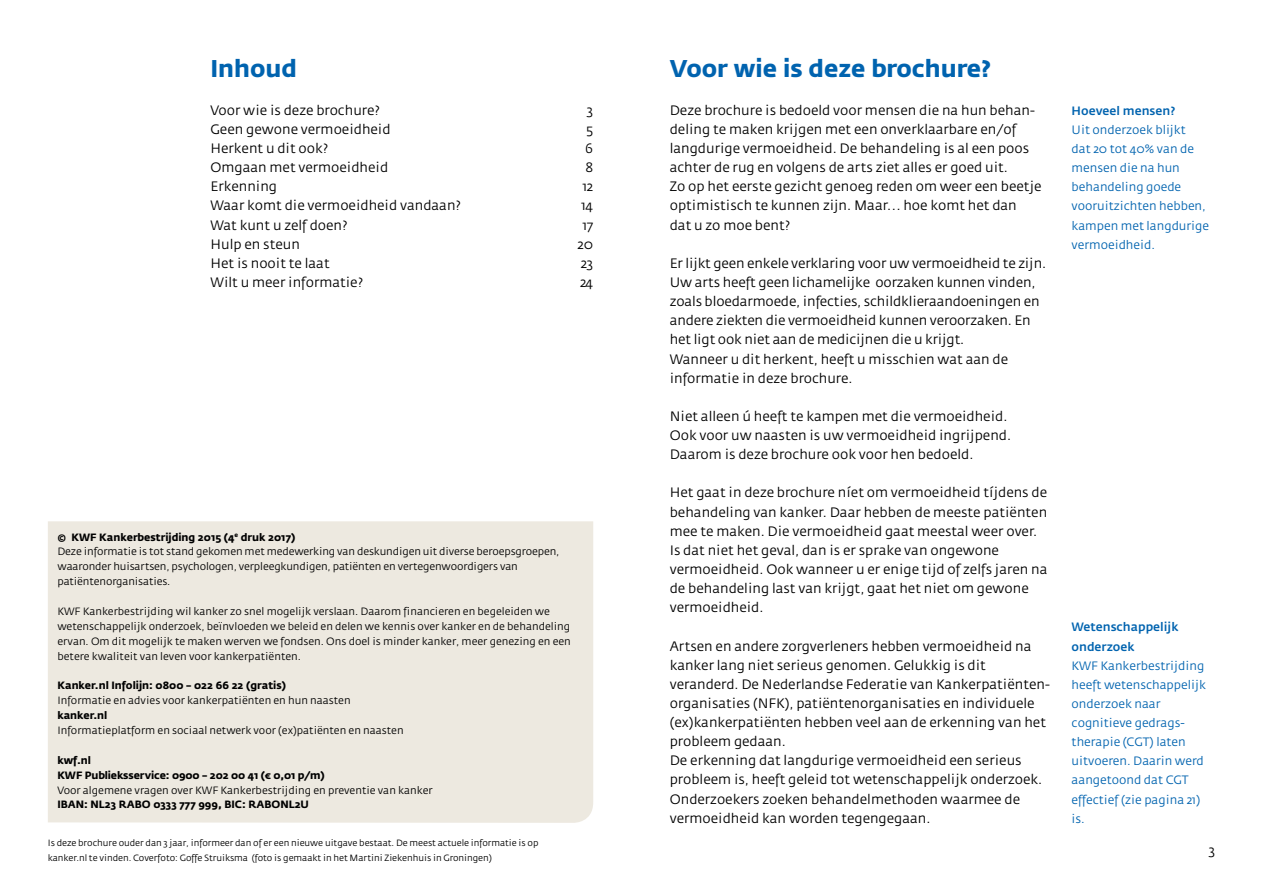
<style>
.page{position:relative;width:1263px;height:893px;background:#fff}
.page>*{position:absolute;margin:0;border:0;box-sizing:border-box;transform-origin:0 0}
.t1{font:700 24px "KWF Fedra Sans";color:#0063af}
.t2{font:13.5px/19.2px "KWF Fedra Sans";color:#000}
.t3{font:12px/19.2px "KWF Fedra Sans";color:#0063af}
.t4{font:500 12px/19.2px "KWF Fedra Sans";color:#0063af}
.t5{font:10.5px/14.9px "KWF Fedra Sans";color:#000}
.t6{font:700 10.5px/14.9px "KWF Fedra Sans";color:#000}
.t7{font:9px/14.9px "KWF Fedra Sans";letter-spacing:-.005em;color:#000}
.s1{font-weight:700}
</style>
<div class="page">
<div style="left:48px;top:521px;width:545px;height:302px;background:#ede9e0"></div>
<h1 class="t1" style="left:210px;top:54px;width:88px">Inhoud</h1>
<p class="t2" style="left:210px;top:101px;width:171px">Voor wie is deze brochure?</p>
<p class="t2" style="left:587px;top:101px;width:8px">3</p>
<p class="t2" style="left:210px;top:120px;width:182px">Geen gewone vermoeidheid</p>
<p class="t2" style="left:586px;top:120px;width:9px">5</p>
<p class="t2" style="left:210px;top:139px;width:119px">Herkent u dit ook?</p>
<p class="t2" style="left:585px;top:139px;width:9px">6</p>
<p class="t2" style="left:210px;top:158px;width:179px">Omgaan met vermoeidheid</p>
<p class="t2" style="left:585px;top:158px;width:9px">8</p>
<p class="t2" style="left:210px;top:177px;width:68px">Erkenning</p>
<p class="t2" style="left:582px;top:177px;width:12px">12</p>
<p class="t2" style="left:210px;top:197px;width:252px">Waar komt die vermoeidheid vandaan?</p>
<p class="t2" style="left:581px;top:197px;width:14px">14</p>
<p class="t2" style="left:210px;top:216px;width:139px">Wat kunt u zelf doen?</p>
<p class="t2" style="left:582px;top:216px;width:12px">17</p>
<p class="t2" style="left:210px;top:235px;width:91px">Hulp en steun</p>
<p class="t2" style="left:577px;top:235px;width:17px">20</p>
<p class="t2" style="left:210px;top:254px;width:121px">Het is nooit te laat</p>
<p class="t2" style="left:581px;top:254px;width:14px">23</p>
<p class="t2" style="left:210px;top:273px;width:154px">Wilt u meer informatie?</p>
<p class="t2" style="left:580px;top:273px;width:15px">24</p>
<p class="t5" style="left:57px;top:530px;width:503px"><span class="s1">© KWF Kankerbestrijding 2015 (4</span><sup>e</sup> <span class="s1">druk 2017)<br></span>Deze informatie is tot stand gekomen met medewerking van deskundigen uit diverse beroepsgroepen, waaronder huisartsen, psychologen, verpleegkundigen, patiënten en vertegenwoordigers van patiëntenorganisaties.</p>
<p class="t5" style="left:57px;top:604px;width:515px">KWF Kankerbestrijding wil kanker zo snel mogelijk verslaan. Daarom financieren en begeleiden we wetenschappelijk onderzoek, beïnvloeden we beleid en delen we kennis over kanker en de behandeling ervan. Om dit mogelijk te maken werven we fondsen. Ons doel is minder kanker, meer genezing en een betere kwaliteit van leven voor kankerpatiënten.</p>
<p class="t6" style="left:57px;top:678px;width:230px">Kanker.nl Infolijn: 0800 – 022 66 22 (gratis)</p>
<p class="t5" style="left:57px;top:693px;width:295px">Informatie en advies voor kankerpatiënten en hun naasten</p>
<p class="t6" style="left:57px;top:708px;width:52px">kanker.nl</p>
<p class="t5" style="left:57px;top:723px;width:348px">Informatieplatform en sociaal netwerk voor (ex)patiënten en naasten</p>
<p class="t6" style="left:57px;top:753px;width:269px">kwf.nl<br>KWF Publieksservice: 0900 – 202 00 41 (¤ 0,01 p/m)</p>
<p class="t5" style="left:57px;top:783px;width:377px">Voor algemene vragen over KWF Kankerbestrijding en preventie van kanker</p>
<p class="t6" style="left:57px;top:797px;width:253px">IBAN: NL23 RABO 0333 777 999, BIC: RABONL2U</p>
<p class="t7" style="left:48px;top:836px;width:492px">Is deze brochure ouder dan 3 jaar, informeer dan of er een nieuwe uitgave bestaat. De meest actuele informatie is op kanker.nl te vinden. Coverfoto: Goffe Struiksma (foto is gemaakt in het Martini Ziekenhuis in Groningen)</p>
<h1 class="t1" style="left:670px;top:54px;width:323px">Voor wie is deze brochure?</h1>
<p class="t2" style="left:670px;top:101px;width:373px">Deze brochure is bedoeld voor mensen die na hun behan&shy;deling te maken krijgen met een onverklaarbare en/of langdurige vermoeidheid. De behandeling is al een poos achter de rug en volgens de arts ziet alles er goed uit.<br>Zo op het eerste gezicht genoeg reden om weer een beetje optimistisch te kunnen zijn. Maar… hoe komt het dan dat u zo moe bent?</p>
<p class="t2" style="left:670px;top:254px;width:378px">Er lijkt geen enkele verklaring voor uw vermoeidheid te zijn.<br>Uw arts heeft geen lichamelijke oorzaken kunnen vinden, zoals bloedarmoede, infecties, schildklieraandoeningen en andere ziekten die vermoeidheid kunnen veroorzaken. En het ligt ook niet aan de medicijnen die u krijgt.<br>Wanneer u dit herkent, heeft u misschien wat aan de informatie in deze brochure.</p>
<p class="t2" style="left:670px;top:407px;width:343px">Niet alleen ú heeft te kampen met die vermoeidheid.<br>Ook voor uw naasten is uw vermoeidheid ingrijpend.<br>Daarom is deze brochure ook voor hen bedoeld.</p>
<p class="t2" style="left:670px;top:484px;width:379px">Het gaat in deze brochure níet om vermoeidheid tíjdens de behandeling van kanker. Daar hebben de meeste patiënten mee te maken. Die vermoeidheid gaat meestal weer over.<br>Is dat niet het geval, dan is er sprake van ongewone vermoeidheid. Ook wanneer u er enige tijd of zelfs jaren na de behandeling last van krijgt, gaat het niet om gewone vermoeidheid.</p>
<p class="t2" style="left:670px;top:637px;width:382px">Artsen en andere zorgverleners hebben vermoeidheid na kanker lang niet serieus genomen. Gelukkig is dit veranderd. De Nederlandse Federatie van Kankerpatiënten&shy;organisaties (NFK), patiëntenorganisaties en individuele (ex)kankerpatiënten hebben veel aan de erkenning van het probleem gedaan.<br>De erkenning dat langdurige vermoeidheid een serieus probleem is, heeft geleid tot wetenschappelijk onderzoek.<br>Onderzoekers zoeken behandelmethoden waarmee de vermoeidheid kan worden tegengegaan.</p>
<p class="t4" style="left:1071px;top:101px;width:105px">Hoeveel mensen?</p>
<p class="t3" style="left:1071px;top:120px;width:139px">Uit onderzoek blijkt<br>dat 20 tot 40% van de mensen die na hun behandeling goede vooruitzichten hebben, kampen met langdurige vermoeidheid.</p>
<p class="t4" style="left:1071px;top:618px;width:108px">Wetenschappelijk onderzoek</p>
<p class="t3" style="left:1071px;top:656px;width:136px">KWF Kankerbestrijding heeft wetenschappelijk onderzoek naar cognitieve gedrags&shy;therapie (CGT) laten uitvoeren. Daarin werd aangetoond dat CGT effectief (zie pagina 21) is.</p>
<p class="t2" style="left:1209px;top:841px;width:8px">3</p>
</div>
